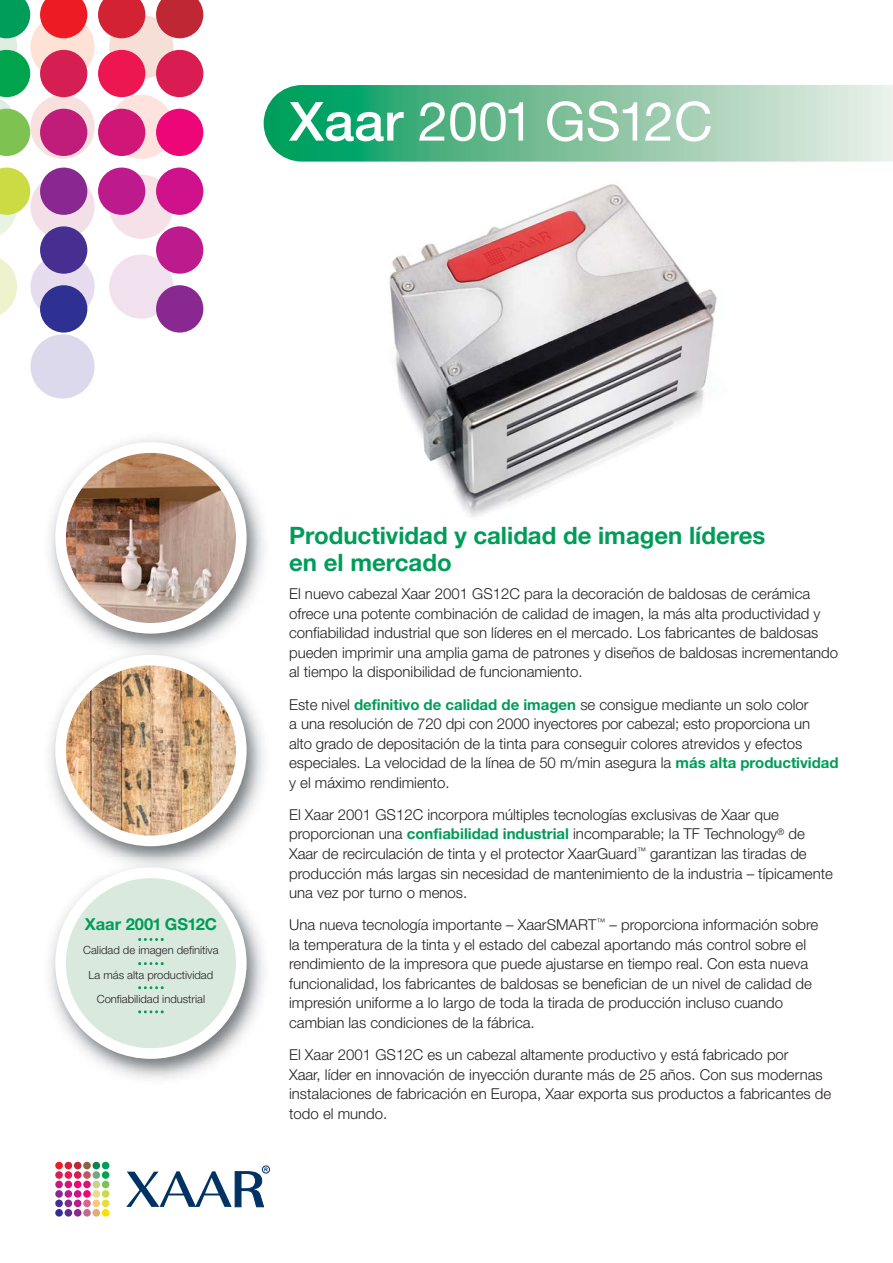
<style>
.page{position:relative;width:893px;height:1263px;background:#fff}
.page>*{position:absolute;margin:0;border:0;box-sizing:border-box;transform-origin:0 0}
.t1{font:54px "Helvetica Neue";color:#fff}
.t2{font:700 24px/27px "Helvetica Neue";color:#009c59}
.t3{font:700 16.5px "Helvetica Neue";color:#009c59}
.t4{font:300 15px/19.5px "Helvetica Neue";color:#231f20}
.t5{font:300 11.25px/24.2px "Helvetica Neue";color:#231f20;text-align:center}
.s1{font-weight:500}
.s2{font-weight:700;color:#009c59}
</style>
<div class="page">
<img style="left:389px;top:184px;width:328px;height:333px">
<svg style="left:0;top:258px;width:17px;height:57px"></svg>
<div style="left:30px;top:15px;width:65px;height:64px;background:#fde2d5;border-radius:50%"></div>
<div style="left:109px;top:15px;width:64px;height:64px;background:#f6dfd7;border-radius:50%"></div>
<div style="left:30px;top:95px;width:65px;height:64px;background:#f7e0de;border-radius:50%"></div>
<div style="left:109px;top:95px;width:64px;height:64px;background:#fde2de;border-radius:50%"></div>
<div style="left:30px;top:175px;width:65px;height:64px;background:#f2dfe7;border-radius:50%"></div>
<div style="left:109px;top:175px;width:64px;height:64px;background:#f5e1e7;border-radius:50%"></div>
<div style="left:30px;top:254px;width:65px;height:65px;background:#e7dced;border-radius:50%"></div>
<div style="left:109px;top:254px;width:64px;height:65px;background:#f1e0ee;border-radius:50%"></div>
<div style="left:30px;top:334px;width:65px;height:65px;background:#ddd9ec;border-radius:50%"></div>
<svg style="left:0;top:0;width:30px;height:156px"></svg>
<svg style="left:0;top:168px;width:30px;height:67px"></svg>
<svg style="left:40px;top:0;width:47px;height:38px;background:#ef3a3f"></svg>
<svg style="left:98px;top:0;width:47px;height:38px;background:#d8404e"></svg>
<svg style="left:156px;top:0;width:47px;height:38px;background:#c84550"></svg>
<div style="left:40px;top:50px;width:47px;height:47px;background:#d51f53;border-radius:50%"></div>
<div style="left:98px;top:50px;width:47px;height:47px;background:#ed1651;border-radius:50%"></div>
<div style="left:156px;top:50px;width:47px;height:47px;background:#d91d52;border-radius:50%"></div>
<div style="left:40px;top:109px;width:47px;height:47px;background:#bf1d79;border-radius:50%"></div>
<div style="left:98px;top:109px;width:47px;height:47px;background:#d01778;border-radius:50%"></div>
<div style="left:156px;top:109px;width:47px;height:47px;background:#ed0677;border-radius:50%"></div>
<div style="left:40px;top:168px;width:47px;height:47px;background:#892890;border-radius:50%"></div>
<div style="left:98px;top:168px;width:47px;height:47px;background:#bd1a8d;border-radius:50%"></div>
<div style="left:156px;top:168px;width:47px;height:47px;background:#cf118c;border-radius:50%"></div>
<div style="left:40px;top:226px;width:47px;height:48px;background:#472f92;border-radius:50%"></div>
<div style="left:156px;top:226px;width:47px;height:48px;background:#bd1a8d;border-radius:50%"></div>
<div style="left:40px;top:285px;width:47px;height:48px;background:#2e3092;border-radius:50%"></div>
<div style="left:156px;top:285px;width:47px;height:48px;background:#892890;border-radius:50%"></div>
<div style="left:262px;top:1166px;width:8px;height:7px;border:1px solid #003263;border-radius:50%"></div>
<div style="left:55px;top:1162px;width:8px;height:7px;background:#ed1c24;border-radius:50%"></div>
<div style="left:65px;top:1162px;width:7px;height:7px;background:#d22233;border-radius:50%"></div>
<div style="left:74px;top:1162px;width:7px;height:7px;background:#c02735;border-radius:50%"></div>
<div style="left:83px;top:1162px;width:8px;height:7px;background:#8c6242;border-radius:50%"></div>
<div style="left:93px;top:1162px;width:7px;height:7px;background:#0d8352;border-radius:50%"></div>
<div style="left:102px;top:1162px;width:7px;height:7px;background:#009c59;border-radius:50%"></div>
<div style="left:55px;top:1171px;width:8px;height:8px;background:#d51f53;border-radius:50%"></div>
<div style="left:65px;top:1171px;width:7px;height:8px;background:#ed1651;border-radius:50%"></div>
<div style="left:74px;top:1171px;width:7px;height:8px;background:#d91d52;border-radius:50%"></div>
<div style="left:83px;top:1171px;width:8px;height:8px;background:#c1575e;border-radius:50%"></div>
<div style="left:93px;top:1171px;width:7px;height:8px;background:#72a581;border-radius:50%"></div>
<div style="left:102px;top:1171px;width:7px;height:8px;background:#00a44d;border-radius:50%"></div>
<div style="left:55px;top:1181px;width:8px;height:7px;background:#bf1d79;border-radius:50%"></div>
<div style="left:65px;top:1181px;width:7px;height:7px;background:#d01778;border-radius:50%"></div>
<div style="left:74px;top:1181px;width:7px;height:7px;background:#ed0677;border-radius:50%"></div>
<div style="left:83px;top:1181px;width:8px;height:7px;background:#d91378;border-radius:50%"></div>
<div style="left:93px;top:1181px;width:7px;height:7px;background:#c5d385;border-radius:50%"></div>
<div style="left:102px;top:1181px;width:7px;height:7px;background:#7ec352;border-radius:50%"></div>
<div style="left:55px;top:1190px;width:8px;height:8px;background:#892890;border-radius:50%"></div>
<div style="left:65px;top:1190px;width:7px;height:8px;background:#bd1a8d;border-radius:50%"></div>
<div style="left:74px;top:1190px;width:7px;height:8px;background:#cf118c;border-radius:50%"></div>
<div style="left:83px;top:1190px;width:8px;height:8px;background:#ed0677;border-radius:50%"></div>
<div style="left:93px;top:1190px;width:7px;height:8px;background:#e8dd82;border-radius:50%"></div>
<div style="left:102px;top:1190px;width:7px;height:8px;background:#cadb43;border-radius:50%"></div>
<div style="left:55px;top:1199px;width:8px;height:8px;background:#472f92;border-radius:50%"></div>
<div style="left:65px;top:1199px;width:7px;height:8px;background:#892890;border-radius:50%"></div>
<div style="left:74px;top:1199px;width:7px;height:8px;background:#bd1a8d;border-radius:50%"></div>
<div style="left:83px;top:1199px;width:8px;height:8px;background:#db648d;border-radius:50%"></div>
<div style="left:93px;top:1199px;width:7px;height:8px;background:#fdc578;border-radius:50%"></div>
<div style="left:102px;top:1199px;width:7px;height:8px;background:#ebdd38;border-radius:50%"></div>
<div style="left:55px;top:1209px;width:8px;height:7px;background:#2e3092;border-radius:50%"></div>
<div style="left:65px;top:1209px;width:7px;height:7px;background:#5c2d91;border-radius:50%"></div>
<div style="left:74px;top:1209px;width:7px;height:7px;background:#892890;border-radius:50%"></div>
<div style="left:83px;top:1209px;width:8px;height:7px;background:#bf6a92;border-radius:50%"></div>
<div style="left:93px;top:1209px;width:7px;height:7px;background:#e3ab74;border-radius:50%"></div>
<div style="left:102px;top:1209px;width:7px;height:7px;background:#fd0;border-radius:50%"></div>
<svg style="left:126px;top:1167px;width:142px;height:40px"></svg>
<img style="left:264px;top:85px;width:629px;height:77px">
<img style="left:50px;top:439px;width:214px;height:640px">
<div style="left:55px;top:442px;width:192px;height:192px;background:#fff;border-radius:50%"></div>
<img style="left:66px;top:453px;width:170px;height:170px;border-radius:50%">
<div style="left:55px;top:655px;width:192px;height:191px;background:#fff;border-radius:50%"></div>
<img style="left:66px;top:665px;width:170px;height:171px;border-radius:50%">
<div style="left:55px;top:867px;width:192px;height:192px;background:#fff;border-radius:50%"></div>
<div style="left:66px;top:878px;width:170px;height:170px;background:#d9e9de;border-radius:50%"></div>
<svg style="left:138px;top:938px;width:26px;height:3px"></svg>
<svg style="left:138px;top:962px;width:26px;height:3px"></svg>
<svg style="left:138px;top:986px;width:26px;height:3px"></svg>
<svg style="left:138px;top:1010px;width:26px;height:3px"></svg>
<h1 class="t1" style="left:289px;top:102px;width:425px"><span class="s1">Xaar</span> 2001 GS12C</h1>
<p class="t3" style="left:85px;top:918px;width:134px">Xaar 2001 GS12C</p>
<p class="t5" style="left:83px;top:939px;width:137px">Calidad de imagen definitiva<br>La más alta productividad<br>Confiabilidad industrial</p>
<h2 class="t2" style="left:289px;top:524px;width:478px">Productividad y calidad de imagen líderes en el mercado</h2>
<p class="t4" style="left:289px;top:586px;width:550px">El nuevo cabezal Xaar 2001 GS12C para la decoración de baldosas de cerámica ofrece una potente combinación de calidad de imagen, la más alta productividad y confiabilidad industrial que son líderes en el mercado. Los fabricantes de baldosas pueden imprimir una amplia gama de patrones y diseños de baldosas incrementando al tiempo la disponibilidad de funcionamiento.</p>
<p class="t4" style="left:289px;top:696px;width:551px">Este nivel <span class="s2">definitivo de calidad de imagen</span> se consigue mediante un solo color<br>a una resolución de 720 dpi con 2000 inyectores por cabezal; esto proporciona un<br>alto grado de depositación de la tinta para conseguir colores atrevidos y efectos especiales. La velocidad de la línea de 50 m/min asegura la <span class="s2">más alta productividad </span>y el máximo rendimiento.</p>
<p class="t4" style="left:289px;top:806px;width:545px">El Xaar 2001 GS12C incorpora múltiples tecnologías exclusivas de Xaar que proporcionan una <span class="s2">confiabilidad industrial</span> incomparable; la TF Technology<sup>®</sup> de Xaar de recirculación de tinta y el protector XaarGuard<sup>™</sup> garantizan las tiradas de producción más largas sin necesidad de mantenimiento de la industria – típicamente una vez por turno o menos.</p>
<p class="t4" style="left:289px;top:916px;width:531px">Una nueva tecnología importante – XaarSMART<sup>™</sup> – proporciona información sobre la temperatura de la tinta y el estado del cabezal aportando más control sobre el rendimiento de la impresora que puede ajustarse en tiempo real. Con esta nueva funcionalidad, los fabricantes de baldosas se benefician de un nivel de calidad de impresión uniforme a lo largo de toda la tirada de producción incluso cuando cambian las condiciones de la fábrica.</p>
<p class="t4" style="left:289px;top:1046px;width:543px">El Xaar 2001 GS12C es un cabezal altamente productivo y está fabricado por<br>Xaar, líder en innovación de inyección durante más de 25 años. Con sus modernas instalaciones de fabricación en Europa, Xaar exporta sus productos a fabricantes de todo el mundo.</p>
</div>
